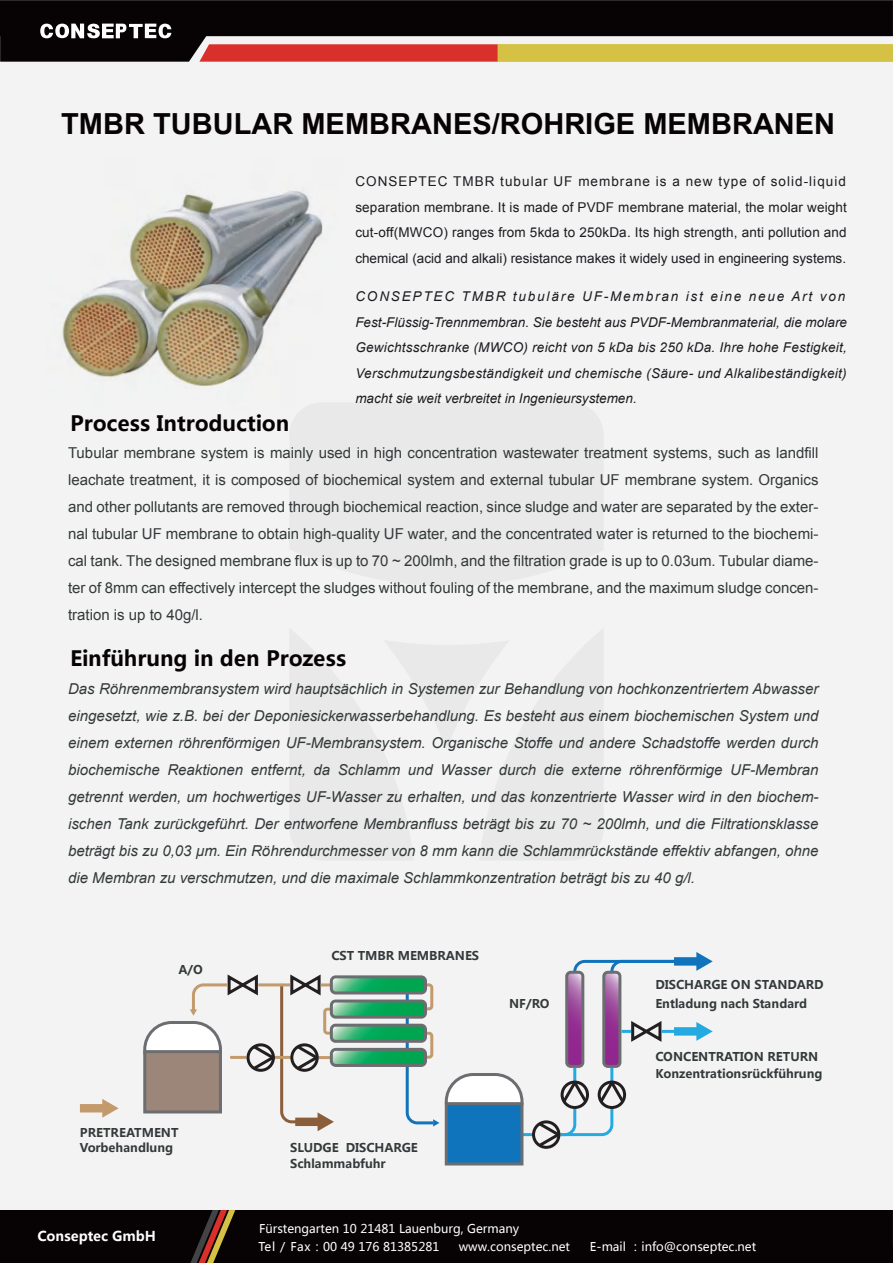
<style>
.page{position:relative;width:893px;height:1263px;background:#f3f3f3}
.page>*{position:absolute;margin:0;border:0;box-sizing:border-box;transform-origin:0 0}
.t1{font:700 29.1px "Arial";color:#070304}
.t2{font:700 21px "Microsoft Ya Hei";color:#070304}
.t3{font:italic 15px/27px "Arial";color:#33393a;text-align:justify}
.t4{font:15px/27px "Arial";color:#33393a;text-align:justify}
.t5{font:italic 13.5px/25.5px "Arial";letter-spacing:.02em;color:#1b1c20}
.t6{font:13.5px/25.5px "Arial";color:#1b1c20;text-align:justify}
.t7{font:700 13.5px "Microsoft Ya Hei";color:#fff}
.t8{font:700 12px/20px "Microsoft Ya Hei";color:#33393a}
.t9{font:12px "Microsoft Ya Hei";color:#fff}
</style>
<div class="page">
<svg style="left:0;top:0;width:893px;height:62px;background:#272425"></svg>
<svg style="left:40px;top:24px;width:131px;height:14px"></svg>
<svg style="left:199px;top:44px;width:694px;height:18px;background:#d7873f"></svg>
<div style="left:0;top:1210px;width:892px;height:53px;background:#070304"></div>
<img style="left:62px;top:191px;width:261px;height:196px">
<hr style="left:610px;top:1067px;width:3px;height:17px;background:#24aae1">
<hr style="left:573px;top:1067px;width:3px;height:17px;background:#24aae1">
<hr style="left:513px;top:1133px;width:19px;height:3px;background:#24aae1">
<svg style="left:80px;top:1099px;width:39px;height:19px"></svg>
<div style="left:145px;top:1022px;width:75px;height:55px;background:#fff;border-radius:27px"></div>
<div style="left:143px;top:1021px;width:79px;height:57px;border:3px solid #6c6d70;border-radius:27px"></div>
<div style="left:143px;top:1050px;width:79px;height:63px;background:#9b8679;border:3px solid #6c6d70"></div>
<div style="left:446px;top:1074px;width:76px;height:55px;background:#fff;border-radius:27px"></div>
<div style="left:445px;top:1073px;width:78px;height:57px;border:3px solid #6c6d70;border-radius:27px"></div>
<div style="left:445px;top:1102px;width:78px;height:63px;background:#1074bc;border:3px solid #6c6d70"></div>
<div style="left:565px;top:971px;width:19px;height:97px;border:3px solid #6c6d70;border-radius:4px"></div>
<svg style="left:567px;top:952px;width:146px;height:114px"></svg>
<div style="left:602px;top:971px;width:19px;height:97px;border:3px solid #6c6d70;border-radius:4px"></div>
<svg style="left:190px;top:974px;width:249px;height:157px"></svg>
<div style="left:532px;top:1120px;width:28px;height:29px;border:3px solid #231f20;border-radius:50%"></div>
<svg style="left:536px;top:1078px;width:91px;height:71px"></svg>
<svg style="left:190px;top:1210px;width:703px;height:53px"></svg>
<h1 class="t1" style="left:61px;top:105px;width:775px">TMBR TUBULAR MEMBRANES/ROHRIGE MEMBRANEN</h1>
<p class="t6" style="left:355px;top:169px;width:493px">CONSEPTEC TMBR tubular UF membrane is a new type of solid-liquid separation membrane. It is made of PVDF membrane material, the molar weight cut-off(MWCO) ranges from 5kda to 250kDa. Its high strength, anti pollution and chemical (acid and alkali) resistance makes it widely used in engineering systems.</p>
<p class="t5" style="left:355px;top:284px;width:493px">CONSEPTEC TMBR tubuläre UF-Membran ist eine neue Art von Fest-Flüssig-Trennmembran. Sie besteht aus PVDF-Membranmaterial, die molare Gewichtsschranke (MWCO) reicht von 5 kDa bis 250 kDa. Ihre hohe Festigkeit, Verschmutzungsbeständigkeit und chemische (Säure- und Alkalibeständigkeit) macht sie weit verbreitet in Ingenieursystemen.</p>
<h2 class="t2" style="left:70px;top:408px;width:221px">Process Introduction</h2>
<p class="t4" style="left:68px;top:440px;width:752px">Tubular membrane system is mainly used in high concentration wastewater treatment systems, such as landfill leachate treatment, it is composed of biochemical system and external tubular UF membrane system. Organics and other pollutants are removed through biochemical reaction, since sludge and water are separated by the exter&shy;nal tubular UF membrane to obtain high-quality UF water, and the concentrated water is returned to the biochemi&shy;cal tank. The designed membrane flux is up to 70 ~ 200lmh, and the filtration grade is up to 0.03um. Tubular diame&shy;ter of 8mm can effectively intercept the sludges without fouling of the membrane, and the maximum sludge concen&shy;tration is up to 40g/l.</p>
<h2 class="t2" style="left:70px;top:644px;width:278px">Einführung in den Prozess</h2>
<p class="t3" style="left:68px;top:676px;width:752px">Das Röhrenmembransystem wird hauptsächlich in Systemen zur Behandlung von hochkonzentriertem Abwasser eingesetzt, wie z.B. bei der Deponiesickerwasserbehandlung. Es besteht aus einem biochemischen System und einem externen röhrenförmigen UF-Membransystem. Organische Stoffe und andere Schadstoffe werden durch biochemische Reaktionen entfernt, da Schlamm und Wasser durch die externe röhrenförmige UF-Membran getrennt werden, um hochwertiges UF-Wasser zu erhalten, und das konzentrierte Wasser wird in den biochem&shy;ischen Tank zurückgeführt. Der entworfene Membranfluss beträgt bis zu 70 ~ 200lmh, und die Filtrationsklasse beträgt bis zu 0,03 µm. Ein Röhrendurchmesser von 8 mm kann die Schlammrückstände effektiv abfangen, ohne die Membran zu verschmutzen, und die maximale Schlammkonzentration beträgt bis zu 40 g/l.</p>
<p class="t8" style="left:179px;top:959px;width:26px">A/O</p>
<p class="t8" style="left:331px;top:945px;width:149px">CST TMBR MEMBRANES</p>
<p class="t8" style="left:509px;top:994px;width:42px">NF/RO</p>
<p class="t8" style="left:80px;top:1122px;width:100px">PRETREATMENT</p>
<p class="t8" style="left:80px;top:1137px;width:95px">Vorbehandlung</p>
<p class="t8" style="left:290px;top:1137px;width:129px">SLUDGE DISCHARGE</p>
<p class="t8" style="left:290px;top:1153px;width:97px">Schlammabfuhr</p>
<p class="t8" style="left:655px;top:974px;width:170px">DISCHARGE ON STANDARD<br>Entladung nach Standard</p>
<p class="t8" style="left:655px;top:1046px;width:164px">CONCENTRATION RETURN</p>
<p class="t8" style="left:655px;top:1063px;width:169px">Konzentrationsrückführung</p>
<p class="t7" style="left:38px;top:1227px;width:120px">Conseptec GmbH</p>
<p class="t9" style="left:259px;top:1220px;width:262px">Fürstengarten 10 21481 Lauenburg, Germany</p>
<p class="t9" style="left:258px;top:1239px;width:183px">Tel / Fax：00 49 176 81385281</p>
<p class="t9" style="left:459px;top:1239px;width:113px">www.conseptec.net</p>
<p class="t9" style="left:590px;top:1239px;width:168px">E-mail ：info@conseptec.net</p>
</div>
